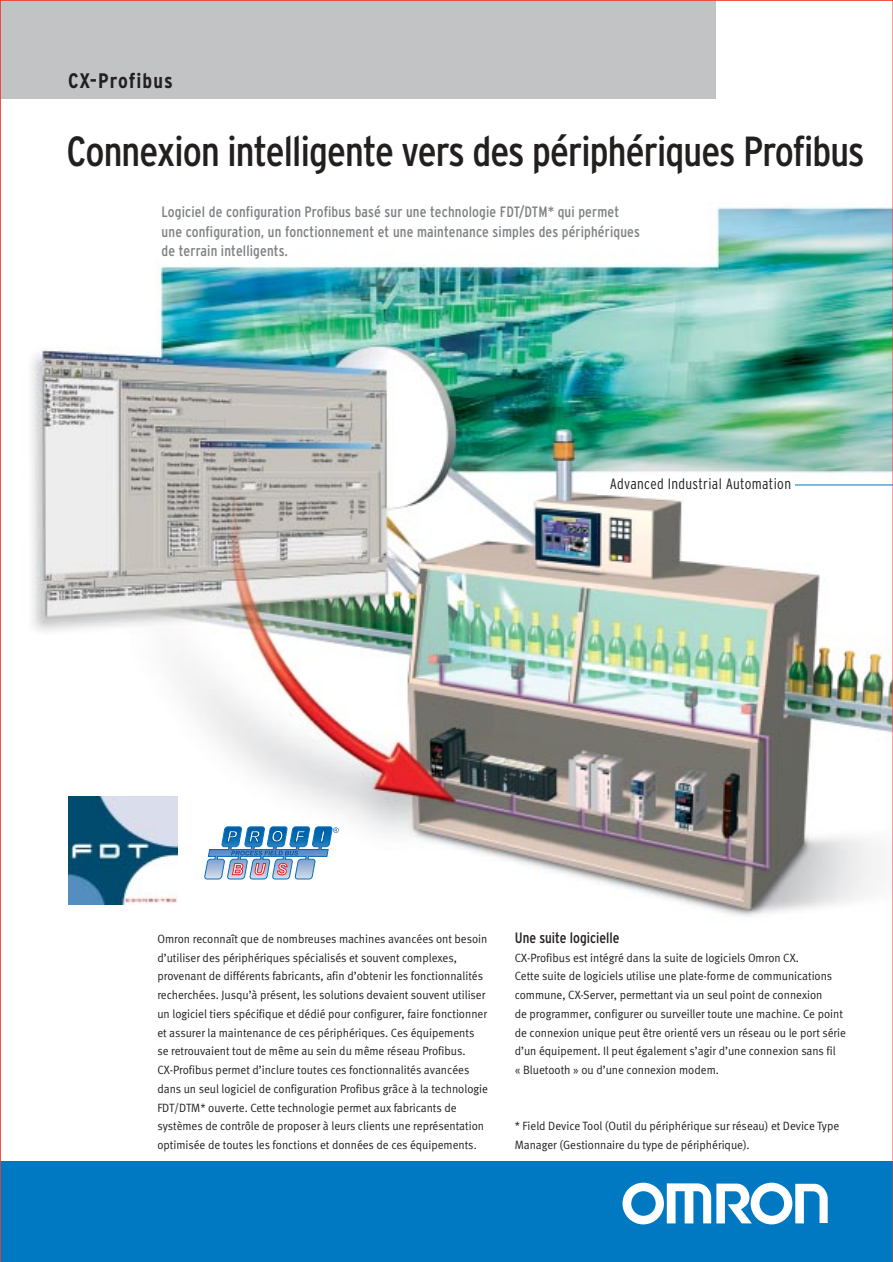
<style>
.page{position:relative;width:893px;height:1262px;background:#fff}
.page>*{position:absolute;margin:0;border:0;box-sizing:border-box;transform-origin:0 0}
.t1{font:condensed 42px "Interstate";letter-spacing:-.02em;color:#231f1f}
.t2{font:700 condensed 21px "Interstate";letter-spacing:.05em;color:#231f1f}
.t3{font:condensed 15px/19.5px "Interstate";letter-spacing:.01em;color:#7f8184}
.t4{font:300 condensed 15px "Interstate";letter-spacing:.025em;color:#231f1f}
.t5{font:condensed 15px "Interstate";color:#231f1f}
.t6{font:12px/18.8px "Meta Normal LF";color:#231f1f;scale:.95 1}
</style>
<div class="page">
<img style="left:0;top:0;width:892px;height:1261px">
<h2 class="t2" style="left:68px;top:72px;width:106px">CX-Profibus</h2>
<h1 class="t1" style="left:67px;top:136px;width:799px">Connexion intelligente vers des périphériques Profibus</h1>
<p class="t3" style="left:162px;top:203px;width:479px">Logiciel de configuration Profibus basé sur une technologie FDT/DTM* qui permet une configuration, un fonctionnement et une maintenance simples des périphériques de terrain intelligents.</p>
<p class="t4" style="left:609px;top:478px;width:183px">Advanced Industrial Automation</p>
<p class="t6" style="left:157px;top:930px;width:349px">Omron reconnaît que de nombreuses machines avancées ont besoin d’utiliser des périphériques spécialisés et souvent complexes, provenant de différents fabricants, afin d’obtenir les fonctionnalités recherchées. Jusqu’à présent, les solutions devaient souvent utiliser un logiciel tiers spécifique et dédié pour configurer, faire fonctionner et assurer la maintenance de ces périphériques. Ces équipements se retrouvaient tout de même au sein du même réseau Profibus.<br>CX-Profibus permet d’inclure toutes ces fonctionnalités avancées dans un seul logiciel de configuration Profibus grâce à la technologie FDT/DTM* ouverte. Cette technologie permet aux fabricants de systèmes de contrôle de proposer à leurs clients une représentation optimisée de toutes les fonctions et données de ces équipements.</p>
<p class="t5" style="left:514px;top:932px;width:106px">Une suite logicielle</p>
<p class="t6" style="left:514px;top:949px;width:350px">CX-Profibus est intégré dans la suite de logiciels Omron CX.<br>Cette suite de logiciels utilise une plate-forme de communications commune, CX-Server, permettant via un seul point de connexion<br>de programmer, configurer ou surveiller toute une machine. Ce point de connexion unique peut être orienté vers un réseau ou le port série d’un équipement. Il peut également s’agir d’une connexion sans fil<br>« Bluetooth » ou d’une connexion modem.</p>
<p class="t6" style="left:514px;top:1117px;width:343px">* Field Device Tool (Outil du périphérique sur réseau) et Device Type<br>Manager (Gestionnaire du type de périphérique).</p>
</div>
